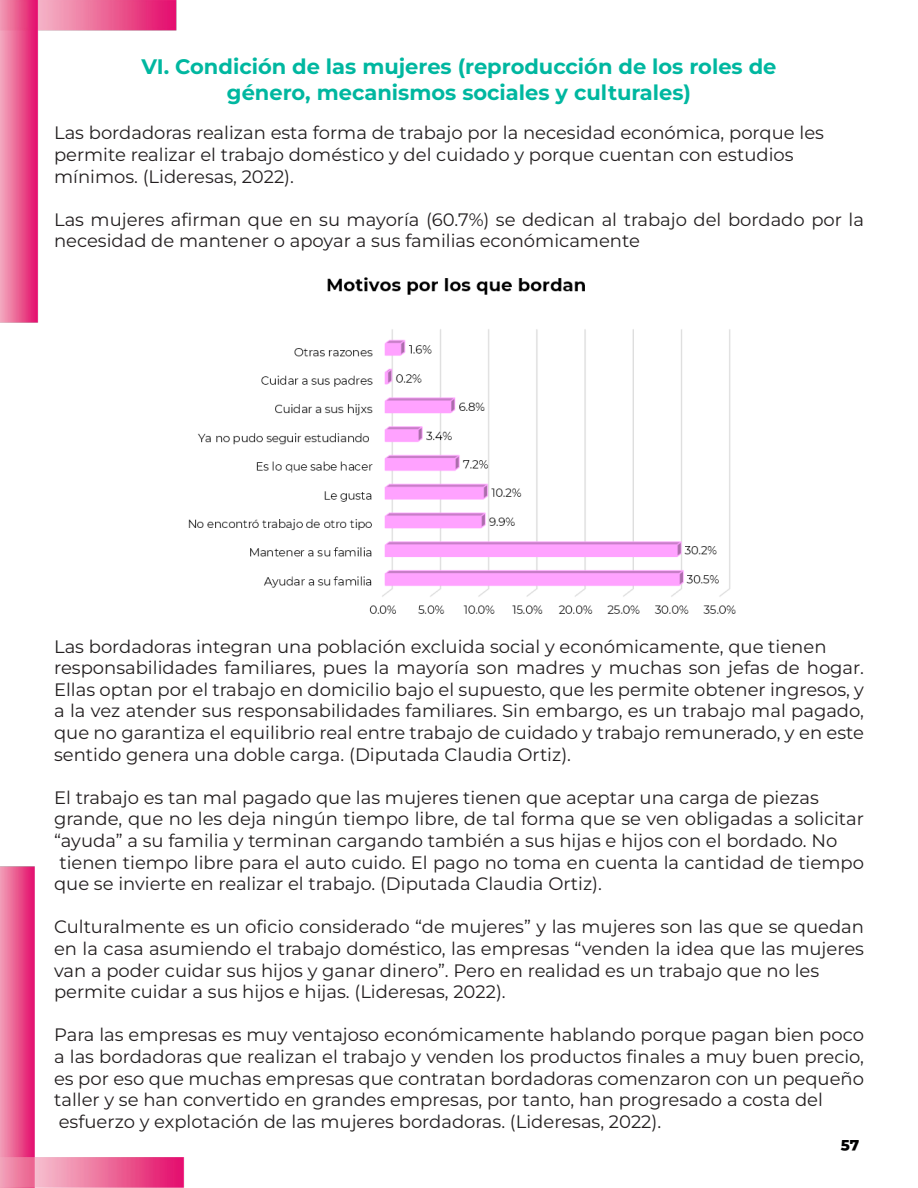
<style>
.page{position:relative;width:918px;height:1188px;background:#fff}
.page>*{position:absolute;margin:0;border:0;box-sizing:border-box;transform-origin:0 0}
.t1{font:700 21px "Montserrat";color:#00b7a0}
.t2{font:18px/21.6px "Montserrat";color:#231f20}
.t3{font:800 15px "Montserrat";color:#000001}
</style>
<div class="page">
<img style="left:0;top:0;width:185px;height:1188px">
<img style="left:164px;top:268px;width:572px;height:349px">
<p class="t1" style="left:142px;top:53px;width:636px">VI. Condición de las mujeres (reproducción de los roles de</p>
<p class="t1" style="left:227px;top:78px;width:466px">género, mecanismos sociales y culturales)</p>
<p class="t2" style="left:54px;top:122px;width:771px">Las bordadoras realizan esta forma de trabajo por la necesidad económica, porque les</p>
<p class="t2" style="left:54px;top:143px;width:741px">permite realizar el trabajo doméstico y del cuidado y porque cuentan con estudios</p>
<p class="t2" style="left:54px;top:165px;width:241px">mínimos. (Lideresas, 2022).</p>
<p class="t2" style="left:54px;top:208px;width:812px">Las mujeres afirman que en su mayoría (60.7%) se dedican al trabajo del bordado por la necesidad de mantener o apoyar a sus familias económicamente</p>
<p class="t2" style="left:54px;top:635px;width:774px">Las bordadoras integran una población excluida social y económicamente, que tienen</p>
<p class="t2" style="left:54px;top:656px;width:812px;text-align:justify">responsabilidades familiares, pues la mayoría son madres y muchas son jefas de hogar.<br>Ellas optan por el trabajo en domicilio bajo el supuesto, que les permite obtener ingresos, y a la vez atender sus responsabilidades familiares. Sin embargo, es un trabajo mal pagado, que no garantiza el equilibrio real entre trabajo de cuidado y trabajo remunerado, y en este sentido genera una doble carga. (Diputada Claudia Ortiz).</p>
<p class="t2" style="left:54px;top:786px;width:766px">El trabajo es tan mal pagado que las mujeres tienen que aceptar una carga de piezas</p>
<p class="t2" style="left:54px;top:808px;width:811px">grande, que no les deja ningún tiempo libre, de tal forma que se ven obligadas a solicitar “ayuda” a su familia y terminan cargando también a sus hijas e hijos con el bordado. No</p>
<p class="t2" style="left:54px;top:851px;width:811px">tienen tiempo libre para el auto cuido. El pago no toma en cuenta la cantidad de tiempo que se invierte en realizar el trabajo. (Diputada Claudia Ortiz).</p>
<p class="t2" style="left:54px;top:916px;width:812px;text-align:justify">Culturalmente es un oficio considerado “de mujeres” y las mujeres son las que se quedan en la casa asumiendo el trabajo doméstico, las empresas “venden la idea que las mujeres van a poder cuidar sus hijos y ganar dinero”. Pero en realidad es un trabajo que no les</p>
<p class="t2" style="left:54px;top:980px;width:453px">permite cuidar a sus hijos e hijas. (Lideresas, 2022).</p>
<p class="t2" style="left:54px;top:1024px;width:812px;text-align:justify">Para las empresas es muy ventajoso económicamente hablando porque pagan bien poco a las bordadoras que realizan el trabajo y venden los productos finales a muy buen precio, es por eso que muchas empresas que contratan bordadoras comenzaron con un pequeño taller y se han convertido en grandes empresas, por tanto, han progresado a costa del</p>
<p class="t2" style="left:59px;top:1110px;width:604px">esfuerzo y explotación de las mujeres bordadoras. (Lideresas, 2022).</p>
<p class="t3" style="left:841px;top:1133px;width:20px">57</p>
</div>
